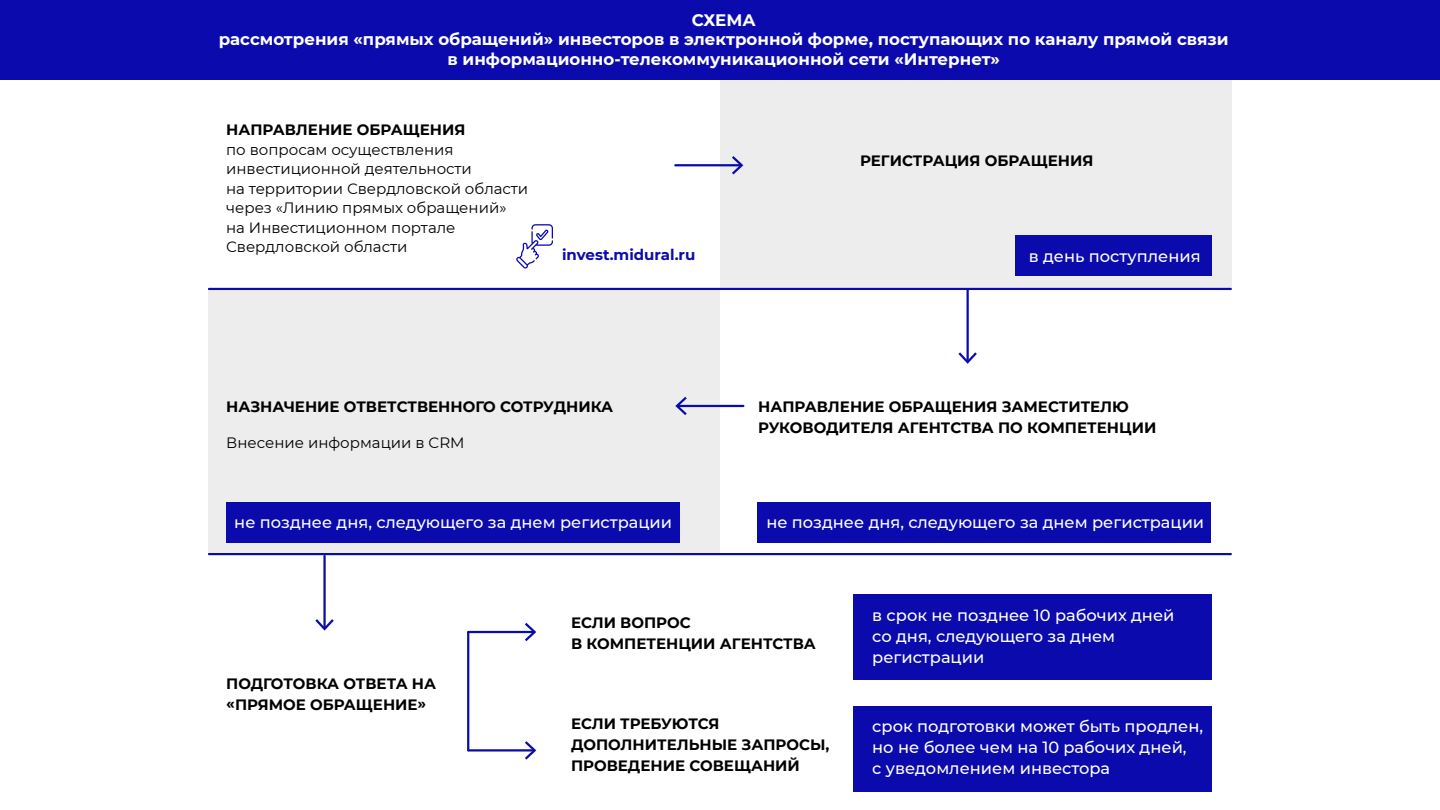
<style>
.page{position:relative;width:1440px;height:810px;background:#fff}
.page>*{position:absolute;margin:0;border:0;box-sizing:border-box;transform-origin:0 0}
.t1{font:700 16.65px/20px "Montserrat";color:#fff;text-align:center}
.t2{font:500 16.2px/20.9px "Montserrat";color:#fff}
.t3{font:700 15px/21px "Montserrat";color:#000}
.t4{font:15px/19.5px "Montserrat";color:#000}
.t5{font:700 15px "Montserrat";color:#0b0bad}
</style>
<div class="page">
<div style="left:854px;top:595px;width:358px;height:85px;background:#0b0bad"></div>
<div style="left:720px;top:2px;width:511px;height:286px;background:#ededed"></div>
<div style="left:209px;top:288px;width:511px;height:267px;background:#ededed"></div>
<hr style="left:675px;top:164px;width:66px;height:2px;background:#0b0bad">
<svg style="left:732px;top:156px;width:11px;height:18px"></svg>
<hr style="left:678px;top:405px;width:65px;height:2px;background:#0b0bad">
<svg style="left:675px;top:397px;width:12px;height:18px"></svg>
<hr style="left:967px;top:289px;width:2px;height:72px;background:#0b0bad">
<svg style="left:958px;top:352px;width:19px;height:12px"></svg>
<hr style="left:323px;top:556px;width:3px;height:72px;background:#0b0bad">
<svg style="left:315px;top:619px;width:19px;height:12px"></svg>
<div style="left:1015px;top:235px;width:196px;height:40px;background:#0b0bad"></div>
<div style="left:758px;top:502px;width:453px;height:40px;background:#0b0bad"></div>
<div style="left:226px;top:502px;width:454px;height:40px;background:#0b0bad"></div>
<div style="left:854px;top:706px;width:358px;height:85px;background:#0b0bad"></div>
<hr style="left:209px;top:288px;width:1022px;height:2px;background:#0b0bad">
<hr style="left:209px;top:553px;width:1022px;height:2px;background:#0b0bad">
<div style="left:0;top:0;width:1440px;height:80px;background:#0b0bad"></div>
<svg style="left:516px;top:224px;width:37px;height:45px"></svg>
<hr style="left:468px;top:631px;width:66px;height:2px;background:#0b0bad">
<svg style="left:525px;top:623px;width:11px;height:18px"></svg>
<hr style="left:468px;top:749px;width:66px;height:3px;background:#0b0bad">
<svg style="left:525px;top:741px;width:11px;height:19px"></svg>
<hr style="left:467px;top:632px;width:2px;height:118px;background:#0b0bad">
<p class="t1" style="left:219px;top:9px;width:1011px">СХЕМА<br>рассмотрения «прямых обращений» инвесторов в электронной форме, поступающих по каналу прямой связи в информационно-телекоммуникационной сети «Интернет»</p>
<p class="t3" style="left:226px;top:119px;width:241px">НАПРАВЛЕНИЕ ОБРАЩЕНИЯ</p>
<p class="t4" style="left:226px;top:139px;width:304px">по вопросам осуществления инвестиционной деятельности<br>на территории Свердловской области через «Линию прямых обращений» на Инвестиционном портале<br>Свердловской области</p>
<p class="t3" style="left:860px;top:149px;width:235px">РЕГИСТРАЦИЯ ОБРАЩЕНИЯ</p>
<p class="t5" style="left:562px;top:244px;width:135px">invest.midural.ru</p>
<p class="t2" style="left:1029px;top:245px;width:173px">в день поступления</p>
<p class="t3" style="left:226px;top:395px;width:389px">НАЗНАЧЕНИЕ ОТВЕТСТВЕННОГО СОТРУДНИКА</p>
<p class="t4" style="left:226px;top:432px;width:240px">Внесение информации в CRM</p>
<p class="t3" style="left:758px;top:395px;width:400px">НАПРАВЛЕНИЕ ОБРАЩЕНИЯ ЗАМЕСТИТЕЛЮ<br>РУКОВОДИТЕЛЯ АГЕНТСТВА ПО КОМПЕТЕНЦИИ</p>
<p class="t2" style="left:234px;top:511px;width:439px">не позднее дня, следующего за днем регистрации</p>
<p class="t2" style="left:766px;top:511px;width:439px">не позднее дня, следующего за днем регистрации</p>
<p class="t3" style="left:226px;top:673px;width:212px">ПОДГОТОВКА ОТВЕТА НА «ПРЯМОЕ ОБРАЩЕНИЕ»</p>
<p class="t3" style="left:571px;top:612px;width:246px">ЕСЛИ ВОПРОС<br>В КОМПЕТЕНЦИИ АГЕНТСТВА</p>
<p class="t3" style="left:571px;top:712px;width:260px">ЕСЛИ ТРЕБУЮТСЯ<br>ДОПОЛНИТЕЛЬНЫЕ ЗАПРОСЫ,<br>ПРОВЕДЕНИЕ СОВЕЩАНИЙ</p>
<p class="t2" style="left:872px;top:605px;width:304px">в срок не позднее 10 рабочих дней со дня, следующего за днем регистрации</p>
<p class="t2" style="left:872px;top:715px;width:332px">срок подготовки может быть продлен, но не более чем на 10 рабочих дней,<br>с уведомлением инвестора</p>
</div>
